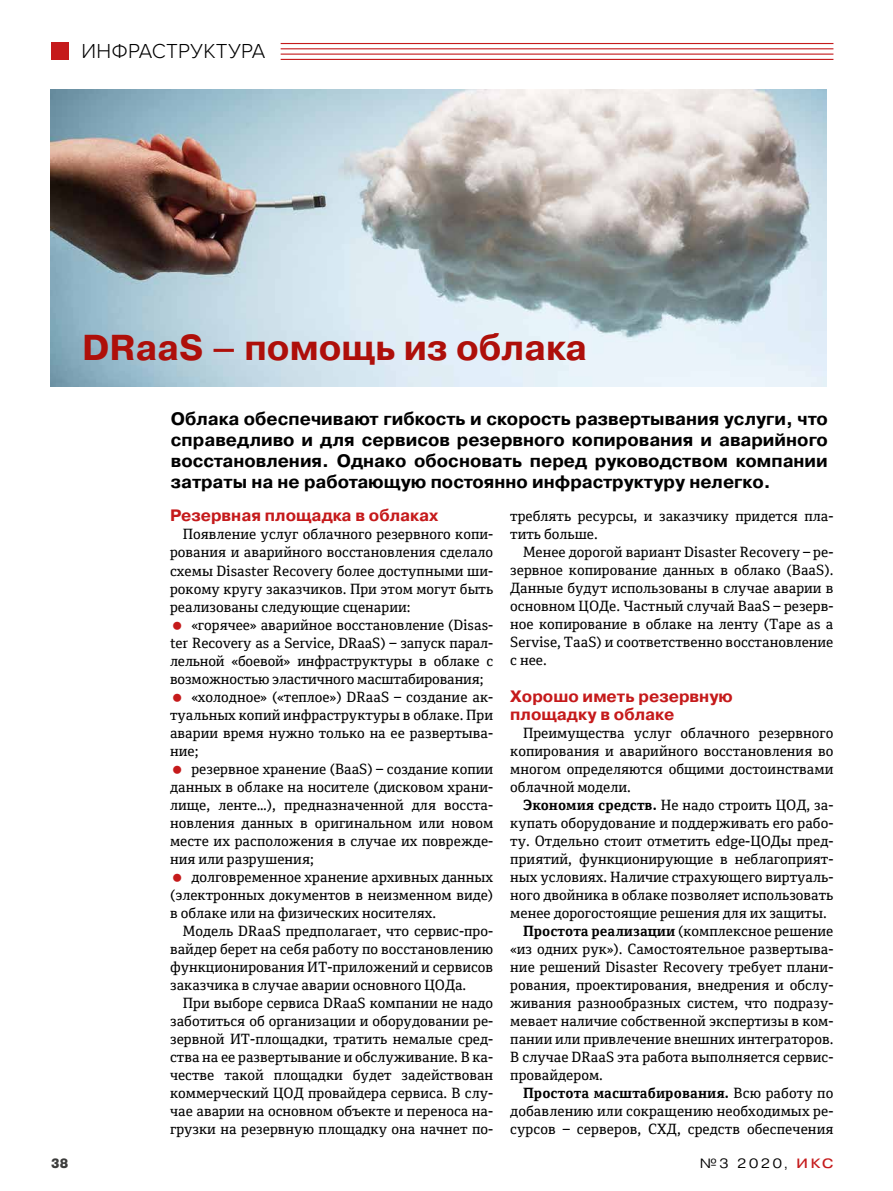
<style>
.page{position:relative;width:893px;height:1191px;background:#fff}
.page>*{position:absolute;margin:0;border:0;box-sizing:border-box;transform-origin:0 0}
.t1{font:700 36px "Pragmatica";color:#ae0f0a}
.t2{font:300 21px "Proxima Nova";letter-spacing:.01em;color:#000}
.t3{font:700 18px/21px "Pragmatica";color:#000;text-align:justify}
.t4{font:700 16.5px/18px "Pragmatica";color:#c51a1b}
.t5{font:14.25px/18px "Cordale";color:#000;text-align:justify}
.t6{font:700 14.25px "Cordale";letter-spacing:.005em;color:#000}
.t7{font:300 13.5px "Pragmatica Ext";color:#000}
.t8{font:900 13.5px "Pragmatica Cond";color:#3c3c3b}
.s1{font-weight:700}
.s2{font-weight:400}
.s3{font-weight:400;color:#c51a1b}
</style>
<div class="page">
<div style="left:51px;top:43px;width:17px;height:17px;background:#c51a1b"></div>
<hr style="left:281px;top:43px;width:552px;height:1px;background:#c51a1b">
<hr style="left:281px;top:48px;width:552px;height:1px;background:#c51a1b">
<hr style="left:281px;top:59px;width:552px;height:1px;background:#c51a1b">
<hr style="left:281px;top:54px;width:552px;height:1px;background:#c51a1b">
<img style="left:51px;top:90px;width:776px;height:296px">
<h2 class="t2" style="left:82px;top:36px;width:185px">ИНФРАСТРУКТУРА</h2>
<h1 class="t1" style="left:82px;top:324px;width:506px">DRaaS – помощь из облака</h1>
<p class="t8" style="left:51px;top:1154px;width:19px">38</p>
<p class="t3" style="left:171px;top:408px;width:658px">Облака обеспечивают гибкость и скорость развертывания услуги, что справедливо и для сервисов резервного копирования и аварийного восстановления. Однако обосновать перед руководством компании затраты на не работающую постоянно инфраструктуру нелегко.</p>
<p class="t4" style="left:170px;top:507px;width:270px">Резервная площадка в облаках</p>
<p class="t5" style="left:170px;top:525px;width:325px;text-indent:13px">Появление услуг облачного резервного копи&shy;рования и аварийного восстановления сделало схемы Disaster Recovery более доступными ши&shy;рокому кругу заказчиков. При этом могут быть реализованы следующие сценарии:</p>
<p class="t5" style="left:191px;top:615px;width:302px">«горячее» аварийное восстановление (Disas-</p>
<p class="t5" style="left:170px;top:633px;width:325px">ter Recovery as a Service, DRaaS) – запуск парал-</p>
<p class="t5" style="left:170px;top:651px;width:325px">лельной «боевой» инфраструктуры в облаке с</p>
<p class="t5" style="left:170px;top:669px;width:315px">возможностью эластичного масштабирования;</p>
<p class="t5" style="left:191px;top:687px;width:303px">«холодное» («теплое») DRaaS – создание ак-</p>
<p class="t5" style="left:170px;top:705px;width:325px">туальных копий инфраструктуры в облаке. При</p>
<p class="t5" style="left:170px;top:723px;width:325px">аварии время нужно только на ее развертыва-</p>
<p class="t5" style="left:170px;top:741px;width:30px">ние;</p>
<p class="t5" style="left:191px;top:759px;width:303px">резервное хранение (BaaS) – создание копии</p>
<p class="t5" style="left:170px;top:777px;width:325px">данных в облаке на носителе (дисковом храни-</p>
<p class="t5" style="left:170px;top:795px;width:325px">лище, ленте…), предназначенной для восста-</p>
<p class="t5" style="left:170px;top:813px;width:325px">новления данных в оригинальном или новом</p>
<p class="t5" style="left:170px;top:831px;width:325px">месте их расположения в случае их поврежде-</p>
<p class="t5" style="left:170px;top:849px;width:145px">ния или разрушения;</p>
<p class="t5" style="left:191px;top:867px;width:303px">долговременное хранение архивных данных</p>
<p class="t5" style="left:170px;top:885px;width:325px">(электронных документов в неизменном виде)</p>
<p class="t5" style="left:170px;top:903px;width:268px">в облаке или на физических носителях.</p>
<p class="t5" style="left:183px;top:921px;width:312px">Модель DRaaS предполагает, что сервис-про-</p>
<p class="t5" style="left:170px;top:939px;width:325px">вайдер берет на себя работу по восстановлению</p>
<p class="t5" style="left:170px;top:957px;width:325px">функционирования ИТ-приложений и сервисов</p>
<p class="t5" style="left:170px;top:975px;width:298px">заказчика в случае аварии основного ЦОДа.</p>
<p class="t5" style="left:183px;top:993px;width:312px">При выборе сервиса DRaaS компании не надо</p>
<p class="t5" style="left:170px;top:1011px;width:325px">заботиться об организации и оборудовании ре-</p>
<p class="t5" style="left:170px;top:1029px;width:325px">зервной ИТ-площадки, тратить немалые сред-</p>
<p class="t5" style="left:170px;top:1047px;width:325px">ства на ее развертывание и обслуживание. В ка-</p>
<p class="t5" style="left:170px;top:1065px;width:325px">честве такой площадки будет задействован</p>
<p class="t5" style="left:170px;top:1083px;width:325px">коммерческий ЦОД провайдера сервиса. В слу-</p>
<p class="t5" style="left:170px;top:1101px;width:325px">чае аварии на основном объекте и переноса на-</p>
<p class="t5" style="left:170px;top:1119px;width:325px">грузки на резервную площадку она начнет по-</p>
<p class="t5" style="left:510px;top:507px;width:325px">треблять ресурсы, и заказчику придется пла&shy;тить больше.</p>
<p class="t5" style="left:510px;top:543px;width:325px;text-indent:13px">Менее дорогой вариант Disaster Recovery – ре&shy;зервное копирование данных в облако (BaaS).<br>Данные будут использованы в случае аварии в основном ЦОДе. Частный случай BaaS – резерв&shy;ное копирование в облаке на ленту (Tape as a Servise, TaaS) и соответственно восстановление с нее.</p>
<p class="t4" style="left:510px;top:687px;width:224px">Хорошо иметь резервную площадку в облаке</p>
<p class="t5" style="left:510px;top:723px;width:325px;text-indent:13px">Преимущества услуг облачного резервного копирования и аварийного восстановления во многом определяются общими достоинствами облачной модели.</p>
<p class="t5" style="left:523px;top:795px;width:312px"><span class="s1">Экономия средств.</span> Не надо строить ЦОД, за-</p>
<p class="t5" style="left:510px;top:813px;width:325px">купать оборудование и поддерживать его рабо-</p>
<p class="t5" style="left:510px;top:831px;width:325px">ту. Отдельно стоит отметить edge-ЦОДы пред-</p>
<p class="t5" style="left:510px;top:849px;width:325px">приятий, функционирующие в неблагоприят-</p>
<p class="t5" style="left:510px;top:867px;width:325px">ных условиях. Наличие страхующего виртуаль-</p>
<p class="t5" style="left:510px;top:885px;width:325px">ного двойника в облаке позволяет использовать</p>
<p class="t5" style="left:510px;top:903px;width:318px">менее дорогостоящие решения для их защиты.</p>
<p class="t5" style="left:523px;top:921px;width:312px"><span class="s1">Простота реализации</span> (комплексное решение</p>
<p class="t5" style="left:510px;top:939px;width:325px">«из одних рук»). Самостоятельное развертыва-</p>
<p class="t5" style="left:510px;top:957px;width:325px">ние решений Disaster Recovery требует плани-</p>
<p class="t5" style="left:510px;top:975px;width:325px">рования, проектирования, внедрения и обслу-</p>
<p class="t5" style="left:510px;top:993px;width:325px">живания разнообразных систем, что подразу-</p>
<p class="t5" style="left:510px;top:1011px;width:325px">мевает наличие собственной экспертизы в ком-</p>
<p class="t5" style="left:510px;top:1029px;width:325px">пании или привлечение внешних интеграторов.</p>
<p class="t5" style="left:510px;top:1047px;width:325px">В случае DRaaS эта работа выполняется сервис-</p>
<p class="t5" style="left:510px;top:1065px;width:94px">провайдером.</p>
<p class="t6" style="left:523px;top:1084px;width:312px">Простота масштабирования. <span class="s2">Всю работу по</span></p>
<p class="t5" style="left:510px;top:1101px;width:325px">добавлению или сокращению необходимых ре-</p>
<p class="t5" style="left:510px;top:1119px;width:325px">сурсов – серверов, СХД, средств обеспечения</p>
<p class="t7" style="left:700px;top:1154px;width:135px">№3 2020, <span class="s3">ИКС</span></p>
</div>
